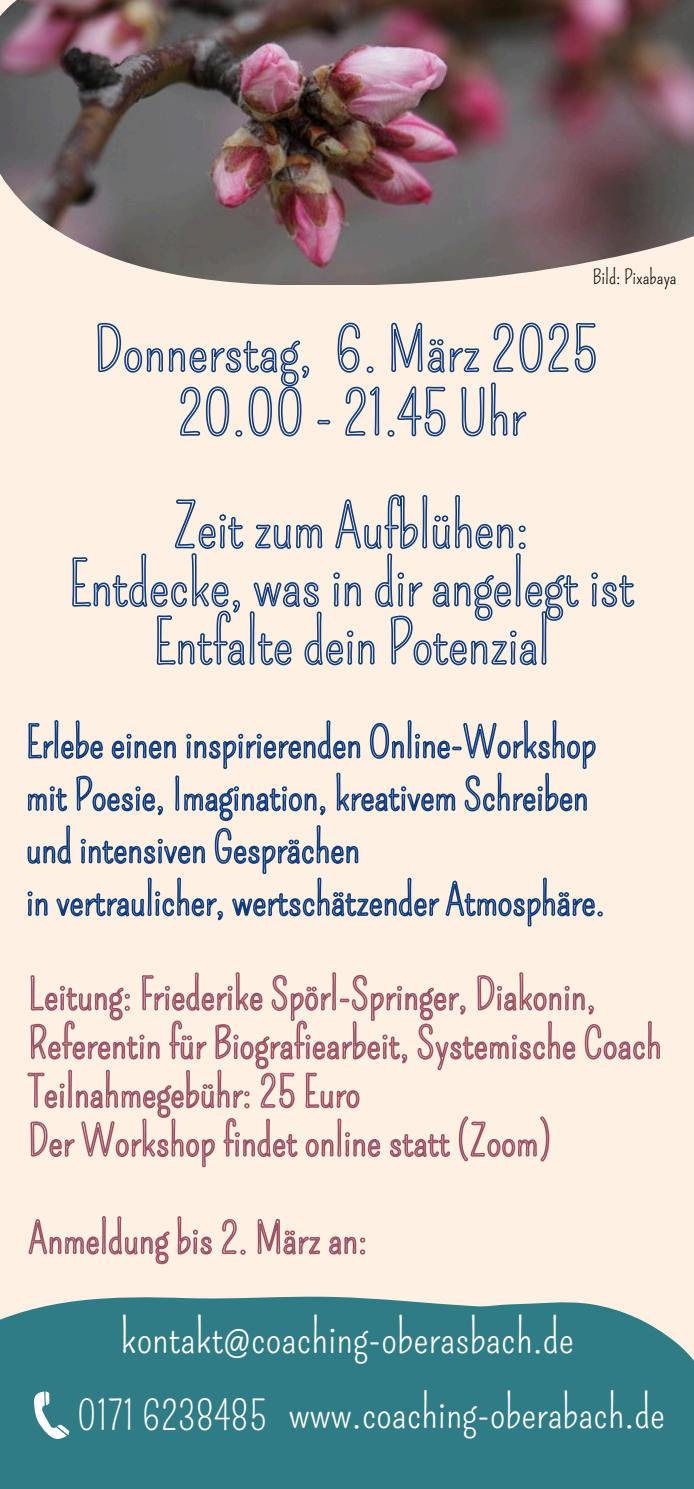
<style>
.page{position:relative;width:694px;height:1489px;background:#fef0e2}
.page>*{position:absolute;margin:0;border:0;box-sizing:border-box;transform-origin:0 0}
.t1{font:44.75px "Pompiere";color:#fff}
.t2{font:44px "Pompiere";color:#fff}
.t3{font:40px "Pompiere";color:#fff}
.t4{font:19.75px "Pompiere";color:#000}
</style>
<div class="page">
<img style="left:0;top:0;width:694px;height:276px">
<div style="left:0;top:1296px;width:694px;height:193px;background:#307c86"></div>
<svg style="left:34px;top:1391px;width:35px;height:49px;background:#76a8af"></svg>
<svg style="left:97px;top:322px;width:82px;height:51px"></svg>
<svg style="left:528px;top:322px;width:68px;height:51px"></svg>
<svg style="left:179px;top:247px;width:349px;height:157px"></svg>
<svg style="left:175px;top:404px;width:352px;height:140px"></svg>
<svg style="left:72px;top:544px;width:563px;height:77px"></svg>
<svg style="left:156px;top:602px;width:392px;height:27px"></svg>
<svg style="left:156px;top:629px;width:440px;height:130px"></svg>
<svg style="left:28px;top:681px;width:560px;height:105px"></svg>
<svg style="left:28px;top:734px;width:331px;height:52px"></svg>
<svg style="left:27px;top:786px;width:568px;height:136px"></svg>
<svg style="left:597px;top:911px;width:6px;height:6px"></svg>
<svg style="left:30px;top:972px;width:631px;height:88px"></svg>
<svg style="left:27px;top:979px;width:333px;height:98px"></svg>
<svg style="left:30px;top:1028px;width:520px;height:140px"></svg>
<svg style="left:28px;top:1216px;width:338px;height:49px"></svg>
<p class="t4" style="left:593px;top:265px;width:85px">Bild: Pixabaya</p>
<h2 class="t1" style="left:121px;top:1311px;width:455px">kontakt@coaching-oberasbach.de</h2>
<h2 class="t3" style="left:77px;top:1393px;width:191px">0171 6238485</h2>
<p class="t2" style="left:289px;top:1386px;width:377px">www.coaching-oberabach.de</p>
</div>
